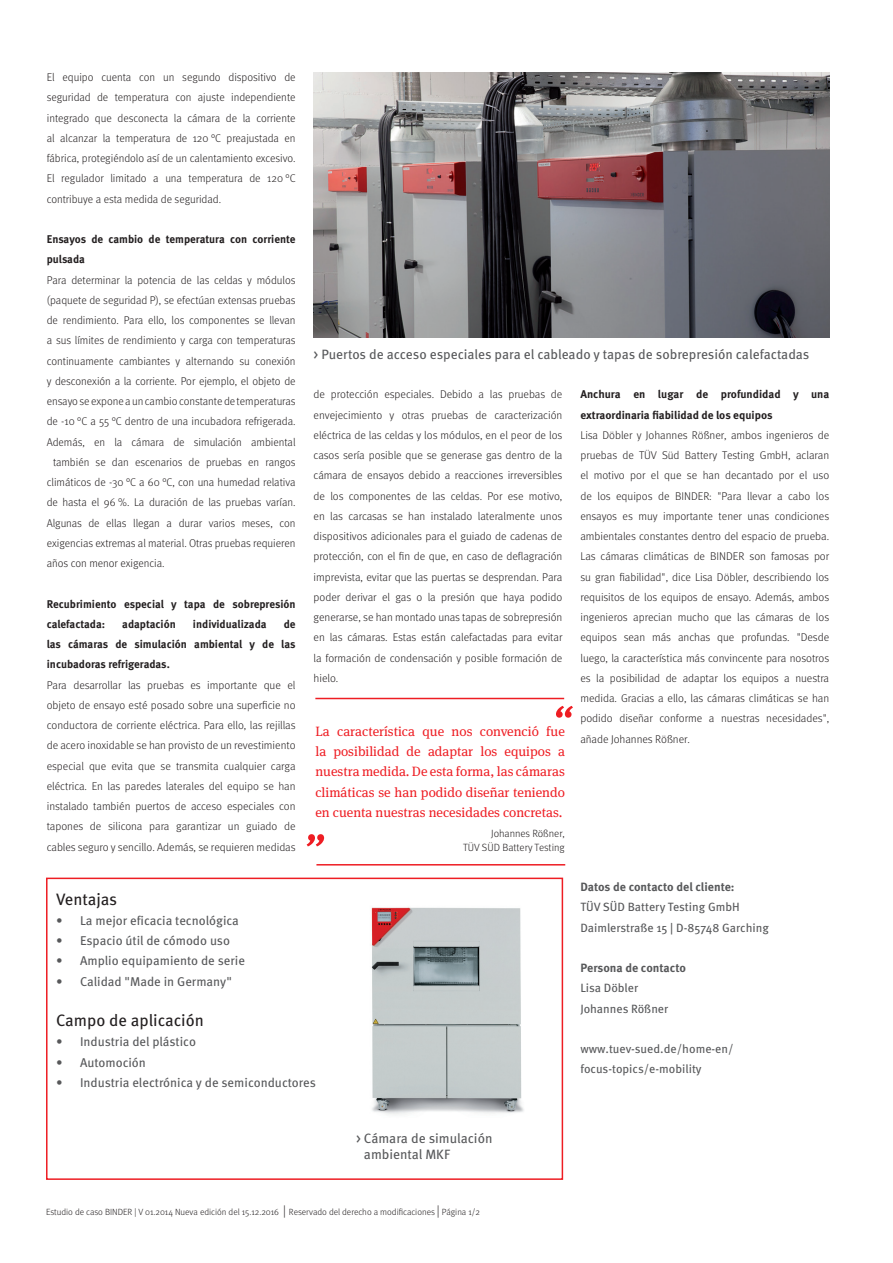
<style>
.page{position:relative;width:893px;height:1263px;background:#fff}
.page>*{position:absolute;margin:0;border:0;box-sizing:border-box;transform-origin:0 0}
.t1{font:16.5px "Meta Pro";color:#231f20}
.t2{font:13.5px/20.2px "Meta Serif OT";color:#ee1d23;text-align:justify}
.t3{font:13.5px/16.2px "Meta Pro";letter-spacing:-.005em;color:#57585a}
.t4{font:12.75px "Meta Pro";color:#57585a}
.t5{font:12px/20.2px "Meta Pro";color:#57585a}
.t6{font:700 12px "Meta Pro";color:#57585a}
.t7{font:300 11.25px/20.2px "Meta Pro";color:#231f20;text-align:justify}
.t8{font:700 11.25px/20.2px "Meta Pro";color:#231f20}
.t9{font:300 10.5px/13.5px "Meta Pro";color:#231f20;text-align:right}
.t10{font:300 9px "Meta Pro";color:#231f20}
.s1{font-size:12.75px}
</style>
<div class="page">
<div style="left:46px;top:878px;width:517px;height:302px;border:2px solid #ee1d23"></div>
<img style="left:314px;top:72px;width:515px;height:266px">
<hr style="left:316px;top:864px;width:249px;height:1px;background:#ee1d23">
<svg style="left:307px;top:834px;width:17px;height:12px"></svg>
<svg style="left:556px;top:706px;width:17px;height:12px"></svg>
<hr style="left:315px;top:698px;width:249px;height:1px;background:#ee1d23">
<img style="left:371px;top:907px;width:153px;height:208px">
<p class="t7" style="left:47px;top:66px;width:250px">El equipo cuenta con un segundo dispositivo de seguridad de temperatura con ajuste independiente integrado que desconecta la cámara de la corriente al alcanzar la temperatura de 120 °C preajustada en fábrica, protegiéndolo así de un calentamiento excesivo.<br>El regulador limitado a una temperatura de 120 °C contribuye a esta medida de seguridad.</p>
<p class="t8" style="left:47px;top:228px;width:250px">Ensayos de cambio de temperatura con corriente pulsada</p>
<p class="t7" style="left:47px;top:269px;width:250px">Para determinar la potencia de las celdas y módulos</p>
<p class="t7" style="left:47px;top:289px;width:250px">(paquete de seguridad P), se efectúan extensas pruebas</p>
<p class="t7" style="left:47px;top:309px;width:250px">de rendimiento. Para ello, los componentes se llevan</p>
<p class="t7" style="left:47px;top:330px;width:250px">a sus límites de rendimiento y carga con temperaturas</p>
<p class="t7" style="left:47px;top:350px;width:250px">continuamente cambiantes y alternando su conexión</p>
<p class="t7" style="left:47px;top:370px;width:250px">y desconexión a la corriente. Por ejemplo, el objeto de</p>
<p class="t7" style="left:47px;top:390px;width:250px">ensayo se expone a un cambio constante de temperaturas</p>
<p class="t7" style="left:47px;top:411px;width:250px">de -10 °C a 55 °C dentro de una incubadora refrigerada.</p>
<p class="t7" style="left:47px;top:431px;width:250px">Además, en la cámara de simulación ambiental</p>
<p class="t7" style="left:53px;top:451px;width:244px">también se dan escenarios de pruebas en rangos</p>
<p class="t7" style="left:47px;top:471px;width:250px">climáticos de -30 °C a 60 °C, con una humedad relativa</p>
<p class="t7" style="left:47px;top:492px;width:250px">de hasta el 96 %. La duración de las pruebas varían.</p>
<p class="t7" style="left:47px;top:512px;width:250px">Algunas de ellas llegan a durar varios meses, con</p>
<p class="t7" style="left:47px;top:532px;width:250px">exigencias extremas al material. Otras pruebas requieren</p>
<p class="t7" style="left:47px;top:552px;width:119px">años con menor exigencia.</p>
<p class="t8" style="left:47px;top:593px;width:250px">Recubrimiento especial y tapa de sobrepresión calefactada:</p>
<p class="t8" style="left:122px;top:613px;width:55px">adaptación</p>
<p class="t8" style="left:193px;top:613px;width:75px">individualizada</p>
<p class="t8" style="left:47px;top:613px;width:250px;text-align:justify;text-indent:237px">de las cámaras de simulación ambiental y de las incubadoras refrigeradas.</p>
<p class="t7" style="left:47px;top:674px;width:250px">Para desarrollar las pruebas es importante que el objeto de ensayo esté posado sobre una superficie no conductora de corriente eléctrica. Para ello, las rejillas de acero inoxidable se han provisto de un revestimiento especial que evita que se transmita cualquier carga eléctrica. En las paredes laterales del equipo se han instalado también puertos de acceso especiales con tapones de silicona para garantizar un guiado de cables seguro y sencillo. Además, se requieren medidas</p>
<p class="t3" style="left:314px;top:346px;width:497px">&gt; Puertos de acceso especiales para el cableado y tapas de sobrepresión calefactadas</p>
<p class="t7" style="left:314px;top:384px;width:250px">de protección especiales. Debido a las pruebas de envejecimiento y otras pruebas de caracterización eléctrica de las celdas y los módulos, en el peor de los casos sería posible que se generase gas dentro de la cámara de ensayos debido a reacciones irreversibles de los componentes de las celdas. Por ese motivo, en las carcasas se han instalado lateralmente unos dispositivos adicionales para el guiado de cadenas de protección, con el fin de que, en caso de deflagración imprevista, evitar que las puertas se desprendan. Para poder derivar el gas o la presión que haya podido generarse, se han montado unas tapas de sobrepresión en las cámaras. Estas están calefactadas para evitar la formación de condensación y posible formación de hielo.</p>
<p class="t2" style="left:315px;top:721px;width:251px">La característica que nos convenció fue la posibilidad de adaptar los equipos a nuestra medida. De esta forma, las cámaras climáticas se han podido diseñar teniendo en cuenta nuestras necesidades concretas.</p>
<p class="t9" style="left:463px;top:826px;width:103px">Johannes Rößner,<br>TÜV SÜD Battery Testing</p>
<p class="t8" style="left:580px;top:384px;width:250px">Anchura en lugar de profundidad y una extraordinaria fiabilidad de los equipos</p>
<p class="t7" style="left:580px;top:424px;width:250px">Lisa Döbler y Johannes Rößner, ambos ingenieros de pruebas de TÜV Süd Battery Testing GmbH, aclaran el motivo por el que se han decantado por el uso de los equipos de BINDER: "Para llevar a cabo los ensayos es muy importante tener unas condiciones ambientales constantes dentro del espacio de prueba.<br>Las cámaras climáticas de BINDER son famosas por su gran fiabilidad", dice Lisa Döbler, describiendo los requisitos de los equipos de ensayo. Además, ambos ingenieros aprecian mucho que las cámaras de los equipos sean más anchas que profundas. "Desde luego, la característica más convincente para nosotros es la posibilidad de adaptar los equipos a nuestra medida. Gracias a ello, las cámaras climáticas se han podido diseñar conforme a nuestras necesidades", añade Johannes Rößner.</p>
<h1 class="t1" style="left:56px;top:886px;width:63px">Ventajas</h1>
<p class="t4" style="left:56px;top:911px;width:184px">• La mejor eficacia tecnológica</p>
<p class="t4" style="left:56px;top:931px;width:176px">• Espacio útil de cómodo uso</p>
<p class="t4" style="left:56px;top:951px;width:191px">• Amplio equipamiento de serie</p>
<p class="t4" style="left:56px;top:971px;width:177px">• Calidad "Made in Germany"</p>
<h1 class="t1" style="left:56px;top:1008px;width:149px">Campo de aplicación</h1>
<p class="t4" style="left:56px;top:1032px;width:141px">• Industria del plástico</p>
<p class="t4" style="left:56px;top:1052px;width:91px">• Automoción</p>
<p class="t4" style="left:56px;top:1073px;width:261px">• Industria electrónica y de semiconductores</p>
<p class="t3" style="left:364px;top:1129px;width:130px;text-indent:-8px">&gt; Cámara de simulación ambiental MKF</p>
<p class="t10" style="left:46px;top:1205px;width:436px">Estudio de caso BINDER | V 01.2014 Nueva edición del 15.12.2016 <span class="s1">|</span> Reservado del derecho a modificaciones <span class="s1">|</span> Página 1/2</p>
<p class="t6" style="left:580px;top:877px;width:156px">Datos de contacto del cliente:</p>
<p class="t5" style="left:580px;top:896px;width:190px">TÜV SÜD Battery Testing GmbH<br>Daimlerstraße 15 | D-85748 Garching</p>
<p class="t6" style="left:580px;top:958px;width:107px">Persona de contacto</p>
<p class="t5" style="left:580px;top:977px;width:89px">Lisa Döbler<br>Johannes Rößner</p>
<p class="t5" style="left:580px;top:1038px;width:155px">www.tuev-sued.de/home-en/ focus-topics/e-mobility</p>
</div>
